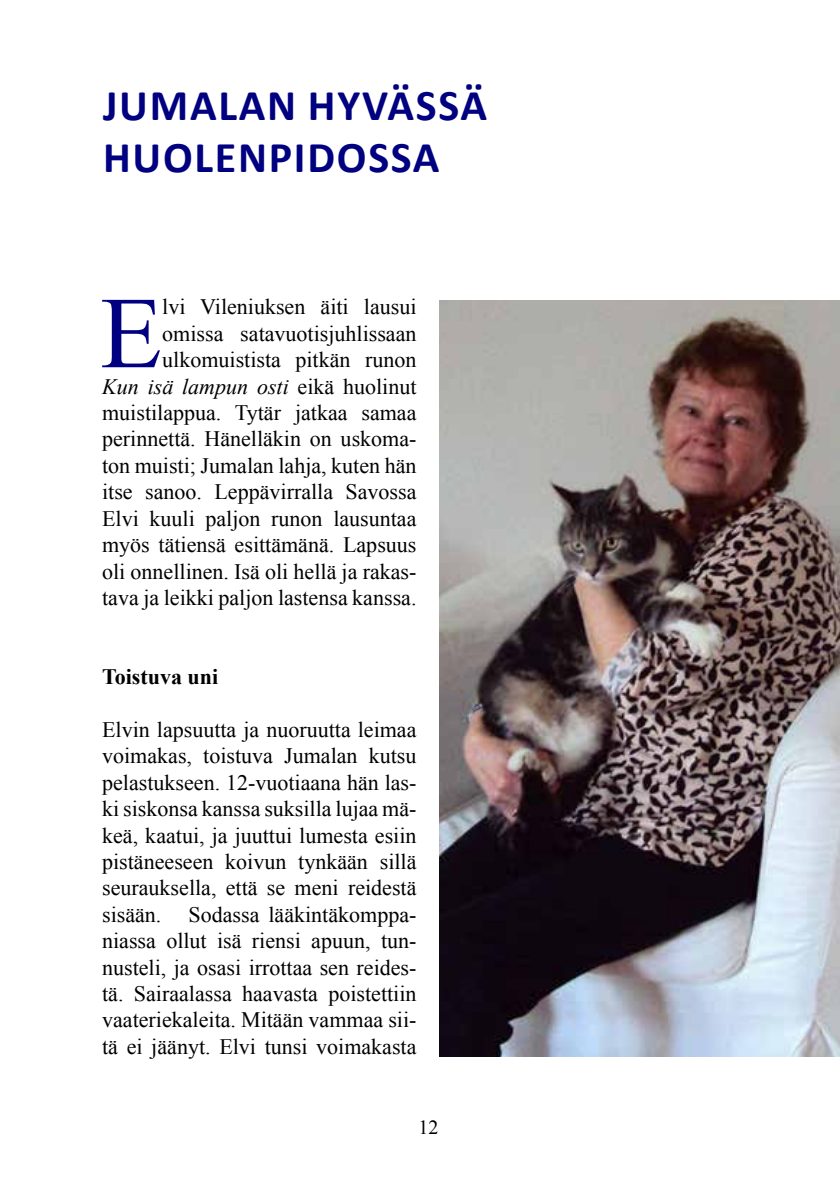
<style>
.page{position:relative;width:840px;height:1191px;background:#fff}
.page>*{position:absolute;margin:0;border:0;box-sizing:border-box;transform-origin:0 0}
.t1{font:101.8px "Times New Roman";color:#000080}
.t2{font:700 44px/52.8px "Calibri";letter-spacing:.04em;color:#000080}
.t3{font:22px/26.4px "Times New Roman";color:#000;text-align:right}
.t4{font:700 22px "Times New Roman";color:#000}
.t5{font:20px "Times New Roman";color:#000}
.s1{font-style:italic}
</style>
<div class="page">
<img style="left:439px;top:300px;width:400px;height:756px">
<h2 class="t2" style="left:103px;top:77px;width:385px">JUMALAN HYVÄSSÄ<br>HUOLENPIDOSSA</h2>
<p class="t3" style="left:102px;top:293px;width:316px">lvi Vileniuksen äiti lausui omissa satavuotisjuhlissaan ulkomuistista pitkän runon<br><span class="s1">Kun isä lampun osti</span> eikä huolinut muistilappua. Tytär jatkaa samaa perinnettä. Hänelläkin on uskoma&shy;ton muisti; Jumalan lahja, kuten hän itse sanoo. Leppävirralla Savossa Elvi kuuli paljon runon lausuntaa myös tätiensä esittämänä. Lapsuus oli onnellinen. Isä oli hellä ja rakas&shy;tava ja leikki paljon lastensa kanssa.</p>
<h1 class="t1" style="left:100px;top:261px;width:64px">E</h1>
<p class="t4" style="left:102px;top:661px;width:117px">Toistuva uni</p>
<p class="t3" style="left:102px;top:715px;width:316px;text-align:justify">Elvin lapsuutta ja nuoruutta leimaa voimakas, toistuva Jumalan kutsu pelastukseen. 12-vuotiaana hän las&shy;ki siskonsa kanssa suksilla lujaa mä&shy;keä, kaatui, ja juuttui lumesta esiin pistäneeseen koivun tynkään sillä seurauksella, että se meni reidestä sisään. Sodassa lääkintäkomppa&shy;niassa ollut isä riensi apuun, tun&shy;nusteli, ja osasi irrottaa sen reides&shy;tä. Sairaalassa haavasta poistettiin vaateriekaleita. Mitään vammaa sii&shy;tä ei jäänyt. Elvi tunsi voimakasta</p>
<p class="t5" style="left:418px;top:1113px;width:21px">12</p>
</div>
